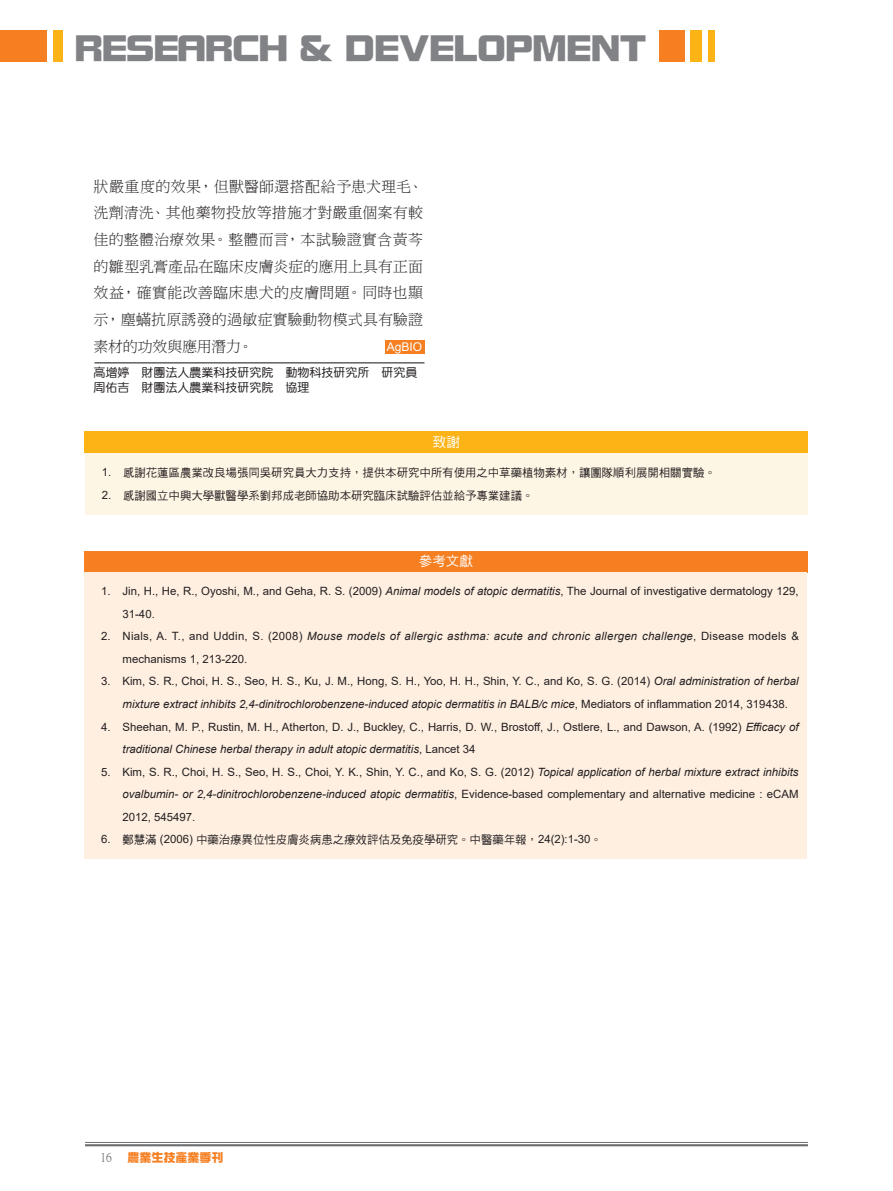
<style>
.page{position:relative;width:893px;height:1191px;background:#fff}
.page>*{position:absolute;margin:0;border:0;box-sizing:border-box;transform-origin:0 0}
.t1{font:36px "DF Zong Yi W9 WINP BF";color:#808285}
.t2{font:15px/26.7px "DF Ming W3 WIN BF";letter-spacing:.01em;color:#231f20;text-align:justify}
.t3{font:13.5px "DF Hei W5 WINP BF";color:#fff}
.t4{font:12px/14.4px "DF Yuan W5 WIN BF";color:#231f20}
.t5{font:12px "DF Zong Yi W9 WINP BF";color:#f57f21}
.t6{font:12px "Arial";color:#fff}
.t7{font:12px "P Ming Li U";color:#57585a}
.t8{font:11.4px/22.5px "Arial";color:#231f20}
.t9{font:11.4px "DF Hei W5 WINP BF";color:#231f20}
.s1{font-family:"Arial"}
.s2{font-style:italic}
</style>
<div class="page">
<hr style="left:85px;top:1142px;width:723px;height:1px;background:#6c6d70">
<hr style="left:85px;top:1144px;width:723px;height:2px;background:#6c6d70">
<div style="left:659px;top:30px;width:25px;height:32px;background:#f57f21"></div>
<div style="left:691px;top:30px;width:11px;height:32px;background:#fbb316"></div>
<div style="left:708px;top:30px;width:6px;height:32px;background:#fbb316"></div>
<div style="left:54px;top:30px;width:9px;height:32px;background:#fbb316"></div>
<div style="left:0;top:30px;width:47px;height:32px;background:#f57f21"></div>
<div style="left:85px;top:432px;width:723px;height:21px;background:#fbb316"></div>
<div style="left:85px;top:453px;width:723px;height:62px;background:#fef6e5"></div>
<div style="left:84px;top:551px;width:723px;height:21px;background:#f57f21"></div>
<div style="left:84px;top:572px;width:723px;height:287px;background:#feefe1"></div>
<hr style="left:94px;top:362px;width:330px;height:1px;background:#231f20">
<div style="left:385px;top:340px;width:39px;height:14px;background:#f57f21"></div>
<h1 class="t1" style="left:75px;top:30px;width:573px">RESEARCH &amp; DEVELOPMENT</h1>
<h2 class="t2" style="left:94px;top:173px;width:331px">狀嚴重度的效果，但獸醫師還搭配給予患犬理毛、洗劑清洗、其他藥物投放等措施才對嚴重個案有較佳的整體治療效果。整體而言，本試驗證實含黃芩的雛型乳膏產品在臨床皮膚炎症的應用上具有正面效益，確實能改善臨床患犬的皮膚問題。同時也顯示，塵蟎抗原誘發的過敏症實驗動物模式具有驗證素材的功效與應用潛力。</h2>
<p class="t6" style="left:387px;top:339px;width:37px">AgBIO</p>
<p class="t4" style="left:94px;top:365px;width:326px">高增婷 財團法人農業科技研究院 動物科技研究所 研究員周佑吉 財團法人農業科技研究院 協理</p>
<p class="t3" style="left:433px;top:435px;width:28px">致謝</p>
<p class="t9" style="left:102px;top:466px;width:616px"><span class="s1">1.</span> 感謝花蓮區農業改良場張同吳研究員大力支持，提供本研究中所有使用之中草藥植物素材，讓團隊順利展開相關實驗。</p>
<p class="t9" style="left:102px;top:490px;width:433px"><span class="s1">2.</span> 感謝國立中興大學獸醫學系劉邦成老師協助本研究臨床試驗評估並給予專業建議。</p>
<p class="t3" style="left:419px;top:554px;width:55px">參考文獻</p>
<p class="t8" style="left:123px;top:580px;width:678px;text-indent:-21px">1. Jin, H., He, R., Oyoshi, M., and Geha, R. S. (2009) <span class="s2">Animal models of atopic dermatitis</span>, The Journal of investigative dermatology 129,<br>31-40.</p>
<p class="t8" style="left:123px;top:625px;width:678px;text-indent:-21px">2. Nials, A. T., and Uddin, S. (2008) <span class="s2">Mouse models of allergic asthma: acute and chronic allergen challenge</span>, Disease models &amp; mechanisms 1, 213-220.</p>
<p class="t8" style="left:123px;top:670px;width:677px;text-indent:-21px">3. Kim, S. R., Choi, H. S., Seo, H. S., Ku, J. M., Hong, S. H., Yoo, H. H., Shin, Y. C., and Ko, S. G. (2014) <span class="s2">Oral administration of herbal mixture extract inhibits 2,4-dinitrochlorobenzene-induced atopic dermatitis in BALB/c mice</span>, Mediators of inflammation 2014, 319438.</p>
<p class="t8" style="left:122px;top:715px;width:678px;text-indent:-21px">4. Sheehan, M. P., Rustin, M. H., Atherton, D. J., Buckley, C., Harris, D. W., Brostoff, J., Ostlere, L., and Dawson, A. (1992) <span class="s2">Efficacy of traditional Chinese herbal therapy in adult atopic dermatitis</span>, Lancet 34</p>
<p class="t8" style="left:122px;top:760px;width:678px;text-align:justify;text-indent:-21px">5. Kim, S. R., Choi, H. S., Seo, H. S., Choi, Y. K., Shin, Y. C., and Ko, S. G. (2012) <span class="s2">Topical application of herbal mixture extract inhibits ovalbumin- or 2,4-dinitrochlorobenzene-induced atopic dermatitis</span>, Evidence-based complementary and alternative medicine : eCAM 2012, 545497.</p>
<p class="t9" style="left:101px;top:834px;width:502px"><span class="s1">6.</span> 鄭慧滿 <span class="s1">(2006)</span> 中藥治療異位性皮膚炎病患之療效評估及免疫學研究。中醫藥年報，<span class="s1">24(2):1-30</span>。</p>
<p class="t7" style="left:100px;top:1151px;width:13px">16</p>
<p class="t5" style="left:128px;top:1151px;width:97px">農業生技產業季刊</p>
</div>
